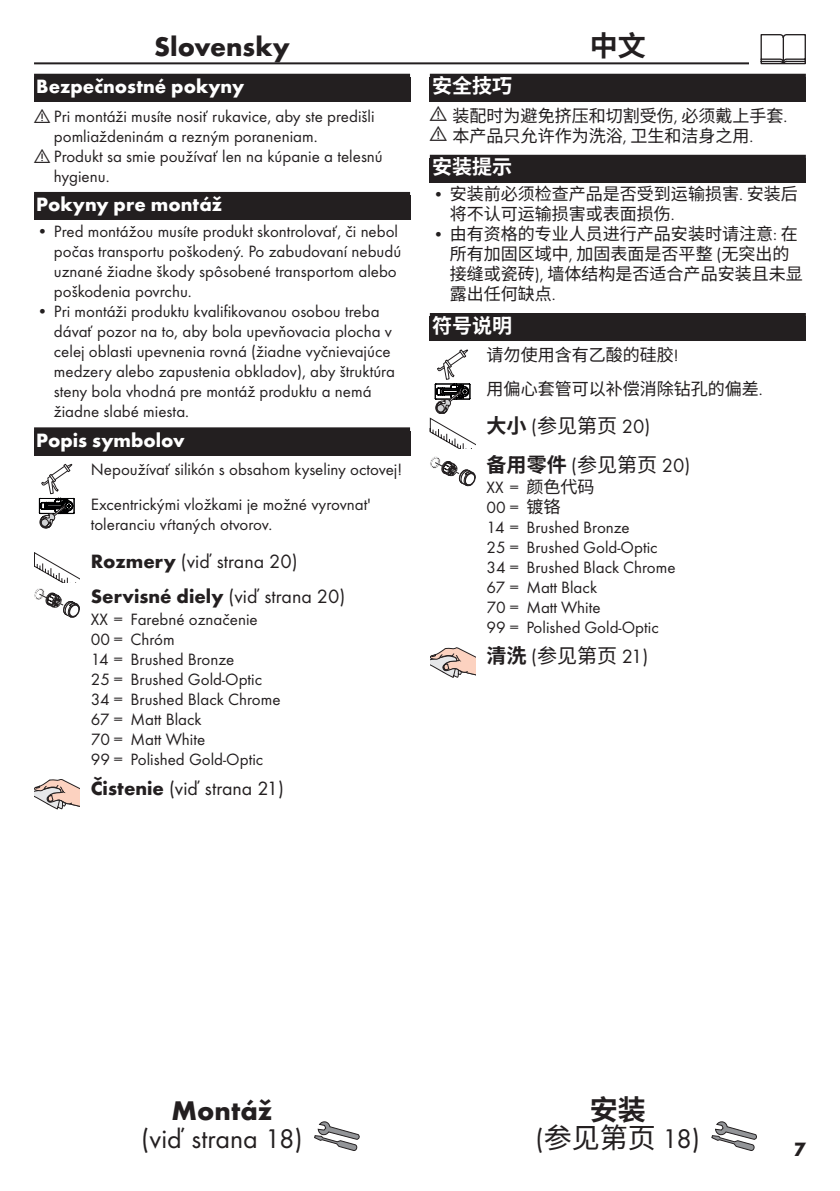
<style>
.page{position:relative;width:840px;height:1191px;background:#fff}
.page>*{position:absolute;margin:0;border:0;box-sizing:border-box;transform-origin:0 0}
.t1{font:28px "Futura TOT Boo";color:#231f20}
.t2{font:700 28px "Futura TOT";color:#231f20}
.t3{font:700 28px "Noto Sans SC";color:#231f20}
.t4{font:20px "Futura TOT Boo";color:#231f20}
.t5{font:700 20px "Futura TOT";color:#fff}
.t6{font:700 20px "Futura TOT";color:#231f20}
.t7{font:700 20px "Noto Sans SC";color:#fff}
.t8{font:700 20px "Noto Sans SC";color:#231f20}
.t9{font:17px/20px "Futura TOT Boo";color:#231f20}
.t10{font:17px/20px "Noto Sans SC";color:#231f20}
.s1{font-family:"Futura TOT";font-weight:700}
.s2{font-family:"Futura TOT Boo";font-weight:400}
.s3{font-family:"Glyphen fuer TD"}
.s4{font-family:"Futura TOT Boo"}
.s5{font-family:"Noto Sans SC";font-weight:700}
.s6{font-family:"Noto Sans SC"}
.s7{font-weight:400}
</style>
<div class="page">
<hr style="left:34px;top:62px;width:771px;height:2px;background:#231f20">
<div style="left:748px;top:34px;width:68px;height:34px;background:#fff"></div>
<svg style="left:760px;top:34px;width:45px;height:30px"></svg>
<svg style="left:314px;top:1121px;width:45px;height:29px"></svg>
<div style="left:34px;top:74px;width:376px;height:28px;background:#231f20"></div>
<div style="left:34px;top:192px;width:376px;height:28px;background:#231f20"></div>
<div style="left:34px;top:427px;width:376px;height:28px;background:#231f20"></div>
<svg style="left:38px;top:464px;width:37px;height:64px"></svg>
<svg style="left:34px;top:552px;width:45px;height:66px"></svg>
<svg style="left:34px;top:779px;width:45px;height:30px"></svg>
<svg style="left:711px;top:1121px;width:45px;height:29px"></svg>
<div style="left:429px;top:74px;width:376px;height:28px;background:#231f20"></div>
<div style="left:429px;top:155px;width:376px;height:28px;background:#231f20"></div>
<div style="left:429px;top:313px;width:376px;height:28px;background:#231f20"></div>
<svg style="left:429px;top:349px;width:46px;height:99px"></svg>
<svg style="left:430px;top:456px;width:45px;height:30px"></svg>
<svg style="left:430px;top:647px;width:45px;height:30px"></svg>
<h1 class="t2" style="left:154px;top:29px;width:137px">Slovensky</h1>
<p class="t5" style="left:36px;top:74px;width:209px">Bezpečnostné pokyny</p>
<p class="t9" style="left:34px;top:106px;width:342px"><sub>!</sub> Pri montáži musíte nosiť rukavice, aby ste predišli</p>
<p class="t9" style="left:54px;top:126px;width:265px">pomliaždeninám a rezným poraneniam.</p>
<p class="t9" style="left:34px;top:146px;width:350px"><sub>!</sub> Produkt sa smie používať len na kúpanie a telesnú</p>
<p class="t9" style="left:54px;top:166px;width:57px">hygienu.</p>
<p class="t5" style="left:36px;top:192px;width:187px">Pokyny pre montáž</p>
<p class="t9" style="left:54px;top:221px;width:349px;text-indent:-17px">• Pred montážou musíte produkt skontrolovať, či nebol počas transportu poškodený. Po zabudovaní nebudú uznané žiadne škody spôsobené transportom alebo poškodenia povrchu.</p>
<p class="t9" style="left:54px;top:301px;width:342px;text-indent:-17px">• Pri montáži produktu kvalifikovanou osobou treba dávať pozor na to, aby bola upevňovacia plocha v celej oblasti upevnenia rovná (žiadne vyčnievajúce medzery alebo zapustenia obkladov), aby štruktúra steny bola vhodná pre montáž produktu a nemá žiadne slabé miesta.</p>
<p class="t5" style="left:36px;top:428px;width:150px">Popis symbolov</p>
<p class="t9" style="left:91px;top:452px;width:313px;line-height:34.2px">Nepoužívať silikón s obsahom kyseliny octovej!<br>Excentrickými vložkami je možné vyrovnat'</p>
<p class="t9" style="left:91px;top:514px;width:183px">toleranciu vŕtaných otvorov.</p>
<p class="t4" style="left:91px;top:549px;width:208px"><span class="s1">Rozmery</span> (viď strana 20)</p>
<p class="t6" style="left:91px;top:584px;width:256px">Servisné diely <span class="s2">(viď strana 20)</span></p>
<p class="t9" style="left:91px;top:609px;width:191px">XX = Farebné označenie<br>00 = Chróm<br>14 = Brushed Bronze<br>25 = Brushed Gold-Optic<br>34 = Brushed Black Chrome<br>67 = Matt Black<br>70 = Matt White<br>99 = Polished Gold-Optic</p>
<p class="t4" style="left:91px;top:776px;width:195px"><span class="s1">Čistenie</span> (viď strana 21)</p>
<h1 class="t3" style="left:589px;top:30px;width:57px">中文</h1>
<p class="t7" style="left:432px;top:75px;width:81px">安全技巧</p>
<p class="t10" style="left:429px;top:106px;width:359px"><span class="s3">!</span> 装配时为避免挤压和切割受伤<span class="s4">,</span> 必须戴上手套<span class="s4">. </span><span class="s3">!</span> 本产品只允许作为洗浴<span class="s4">,</span> 卫生和洁身之用<span class="s4">.</span></p>
<p class="t7" style="left:432px;top:156px;width:81px">安装提示</p>
<p class="t10" style="left:449px;top:184px;width:349px;text-indent:-17px"><span class="s4">•</span> 安装前必须检查产品是否受到运输损害<span class="s4">.</span> 安装后将不认可运输损害或表面损伤<span class="s4">.</span></p>
<p class="t10" style="left:449px;top:224px;width:354px;text-indent:-17px"><span class="s4">•</span> 由有资格的专业人员进行产品安装时请注意<span class="s4">:</span> 在所有加固区域中<span class="s4">,</span> 加固表面是否平整 <span class="s4">(</span>无突出的接缝或瓷砖<span class="s4">),</span> 墙体结构是否适合产品安装且未显露出任何缺点<span class="s4">.</span></p>
<p class="t7" style="left:432px;top:314px;width:81px">符号说明</p>
<p class="t10" style="left:486px;top:338px;width:277px;line-height:34.2px">请勿使用含有乙酸的硅胶<span class="s4">!<br></span>用偏心套管可以补偿消除钻孔的偏差<span class="s4">.</span></p>
<p class="t4" style="left:486px;top:415px;width:165px"><span class="s5">大小</span> (<span class="s6">参见第页</span> 20)</p>
<p class="t8" style="left:486px;top:453px;width:205px">备用零件 <span class="s2">(</span><span class="s7">参见第页</span> <span class="s2">20)</span></p>
<p class="t10" style="left:486px;top:477px;width:109px"><span class="s4">XX =</span> 颜色代码</p>
<p class="t9" style="left:486px;top:497px;width:190px">00= <span class="s6">镀铬<br></span>14 = Brushed Bronze<br>25 = Brushed Gold-Optic<br>34 = Brushed Black Chrome<br>67 = Matt Black<br>70 = Matt White<br>99 = Polished Gold-Optic</p>
<p class="t4" style="left:486px;top:644px;width:163px"><span class="s5">清洗</span> (<span class="s6">参见第页</span> 21)</p>
<h1 class="t2" style="left:171px;top:1093px;width:102px">Montáž</h1>
<h1 class="t1" style="left:141px;top:1121px;width:163px">(viď strana 18)</h1>
<h1 class="t3" style="left:589px;top:1093px;width:57px">安装</h1>
<h1 class="t1" style="left:535px;top:1121px;width:166px">(<span class="s6">参见第页</span> 18)</h1>
<p class="t6" style="left:793px;top:1136px;width:13px">7</p>
</div>
